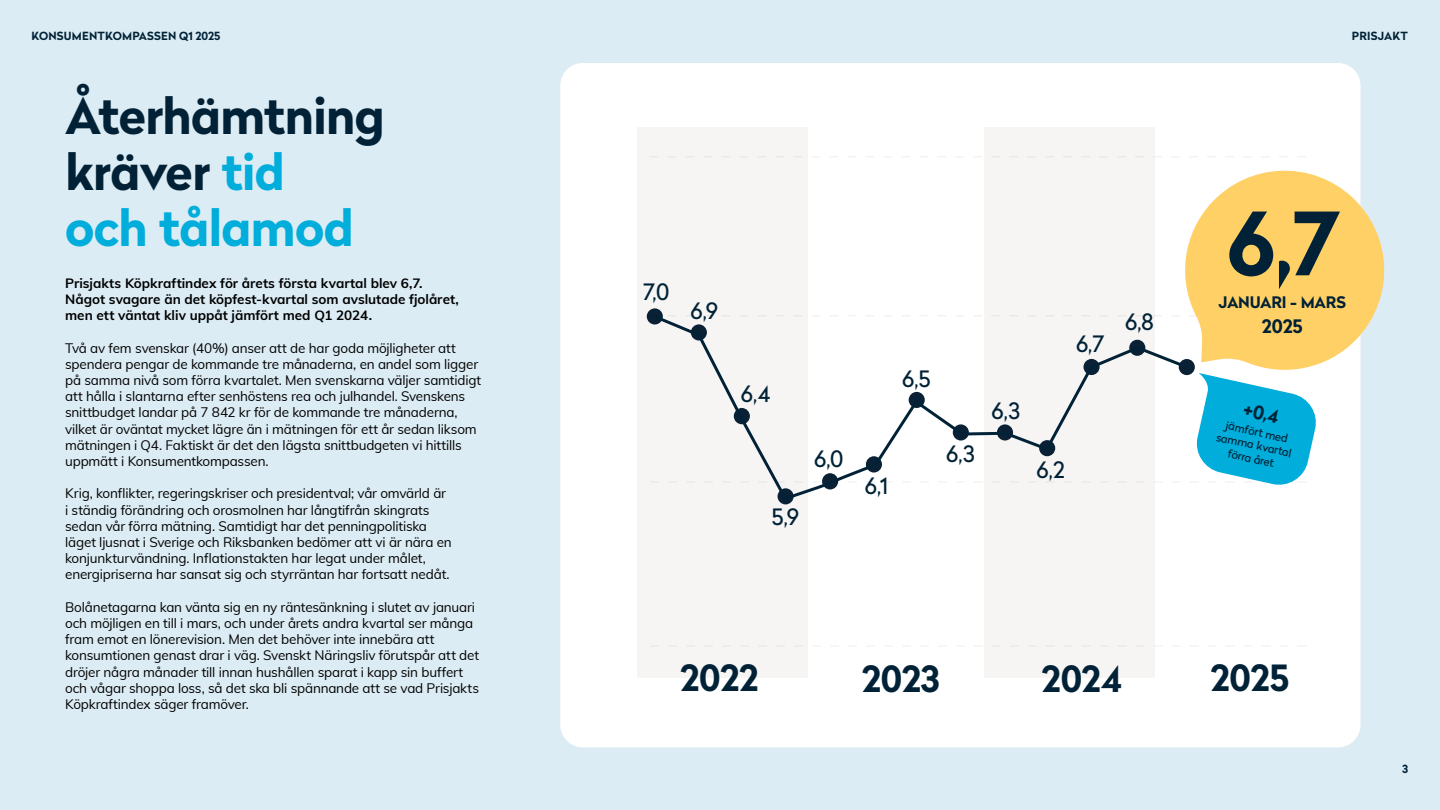
<style>
.page{position:relative;width:1440px;height:810px;background:#dcecf4}
.page>*{position:absolute;margin:0;border:0;box-sizing:border-box;transform-origin:0 0}
.Stora_rubriker{font:700 86.78px "Radikal";color:#012236}
.Stora_rubriker-2{font:700 49.8px/56.2px "Radikal";letter-spacing:-.02em;color:#00addb}
.Stora_rubriker-3{font:700 49.8px "Radikal";letter-spacing:-.025em;color:#012236}
.Stora_rubriker-4{font:700 36px "Radikal";letter-spacing:-.005em;color:#012236}
.Stora_rubriker-5{font:22.5px "Radikal";color:#012236}
.Stora_rubriker-6{font:700 18.75px "Radikal";color:#012236}
.Stora_rubriker-7{font:700 18.52px "Radikal";color:#012236}
.Stora_rubriker-8{font:700 15.9px "Radikal";letter-spacing:-.01em;color:#012236}
.Brödtext{font:13.5px/16.2px "Muli";letter-spacing:-.015em;color:#000}
.Brödtext-2{font:700 13.5px/16.2px "Muli";letter-spacing:-.005em;color:#000}
.t1{font:700 11.25px "Radikal";letter-spacing:.02em;color:#012236}
.Stora_rubriker-9{font:11.25px/13.5px "Radikal";color:#012236;text-align:center}
.s1{color:#012236}
</style>
<div class="page">
<div style="left:560px;top:63px;width:801px;height:684px;background:#fff;border-radius:23px"></div>
<div style="left:638px;top:127px;width:170px;height:551px;background:#f7f5f4"></div>
<div style="left:984px;top:127px;width:170px;height:551px;background:#f7f5f4"></div>
<svg style="left:647px;top:308px;width:16px;height:17px"></svg>
<svg style="left:650px;top:156px;width:655px;height:2px"></svg>
<svg style="left:1185px;top:160px;width:200px;height:218px;fill:#ffd065"></svg>
<svg style="left:1191px;top:373px;width:128px;height:112px"></svg>
<svg style="left:652px;top:313px;width:539px;height:197px"></svg>
<svg style="left:1179px;top:359px;width:16px;height:16px"></svg>
<p class="t1" style="left:31px;top:28px;width:190px">KONSUMENTKOMPASSEN Q1 2025</p>
<p class="t1" style="left:1352px;top:28px;width:58px">PRISJAKT</p>
<p class="Stora_rubriker-3" style="left:65px;top:79px;width:321px">Återhämtning</p>
<p class="Stora_rubriker-2" style="left:65px;top:143px;width:290px"><span class="s1">kräver</span> tid och tålamod</p>
<p class="Brödtext-2" style="left:65px;top:274px;width:395px">Prisjakts Köpkraftindex för årets första kvartal blev 6,7.<br>Något svagare än det köpfest-kvartal som avslutade fjolåret, men ett väntat kliv uppåt jämfört med Q1 2024.</p>
<p class="Brödtext" style="left:65px;top:339px;width:417px">Två av fem svenskar (40%) anser att de har goda möjligheter att spendera pengar de kommande tre månaderna, en andel som ligger på samma nivå som förra kvartalet. Men svenskarna väljer samtidigt att hålla i slantarna efter senhöstens rea och julhandel. Svenskens snittbudget landar på 7 842 kr för de kommande tre månaderna, vilket är oväntat mycket lägre än i mätningen för ett år sedan liksom mätningen i Q4. Faktiskt är det den lägsta snittbudgeten vi hittills uppmätt i Konsumentkompassen.</p>
<p class="Brödtext" style="left:65px;top:485px;width:388px">Krig, konflikter, regeringskriser och presidentval; vår omvärld är i ständig förändring och orosmolnen har långtifrån skingrats sedan vår förra mätning. Samtidigt har det penningpolitiska läget ljusnat i Sverige och Riksbanken bedömer att vi är nära en konjunkturvändning. Inflationstakten har legat under målet, energipriserna har sansat sig och styrräntan har fortsatt nedåt.</p>
<p class="Brödtext" style="left:65px;top:598px;width:416px">Bolånetagarna kan vänta sig en ny räntesänkning i slutet av januari och möjligen en till i mars, och under årets andra kvartal ser många fram emot en lönerevision. Men det behöver inte innebära att konsumtionen genast drar i väg. Svenskt Näringsliv förutspår att det dröjer några månader till innan hushållen sparat i kapp sin buffert och vågar shoppa loss, så det ska bli spännande att se vad Prisjakts Köpkraftindex säger framöver.</p>
<p class="Stora_rubriker-5" style="left:643px;top:276px;width:28px">7,0</p>
<p class="Stora_rubriker-5" style="left:691px;top:294px;width:29px">6,9</p>
<p class="Stora_rubriker-5" style="left:741px;top:378px;width:31px">6,4</p>
<p class="Stora_rubriker-5" style="left:771px;top:501px;width:29px">5,9</p>
<p class="Stora_rubriker-5" style="left:814px;top:443px;width:31px">6,0</p>
<p class="Stora_rubriker-5" style="left:902px;top:363px;width:30px">6,5</p>
<p class="Stora_rubriker-5" style="left:865px;top:470px;width:25px">6,1</p>
<p class="Stora_rubriker-5" style="left:946px;top:437px;width:30px">6,3</p>
<p class="Stora_rubriker-5" style="left:1076px;top:328px;width:30px">6,7</p>
<p class="Stora_rubriker-5" style="left:992px;top:394px;width:30px">6,3</p>
<p class="Stora_rubriker-5" style="left:1037px;top:454px;width:30px">6,2</p>
<p class="Stora_rubriker-5" style="left:1125px;top:306px;width:30px">6,8</p>
<p class="Stora_rubriker-4" style="left:680px;top:651px;width:80px">2022</p>
<p class="Stora_rubriker-4" style="left:862px;top:652px;width:79px">2023</p>
<p class="Stora_rubriker-4" style="left:1042px;top:652px;width:82px">2024</p>
<p class="Stora_rubriker" style="left:1227px;top:180px;width:115px">6,7</p>
<p class="Stora_rubriker-8" style="left:1219px;top:290px;width:129px">JANUARI - MARS</p>
<p class="Stora_rubriker-7" style="left:1262px;top:313px;width:42px">2025</p>
<p class="Stora_rubriker-6" style="left:1247px;top:396px;width:37px;rotate:13deg">+0,4</p>
<p class="Stora_rubriker-9" style="left:1221px;top:416px;width:78px;rotate:13deg">jämfört med samma kvartal förra året</p>
<p class="Stora_rubriker-4" style="left:1210px;top:651px;width:80px">2025</p>
<p class="t1" style="left:1402px;top:761px;width:7px">3</p>
</div>
